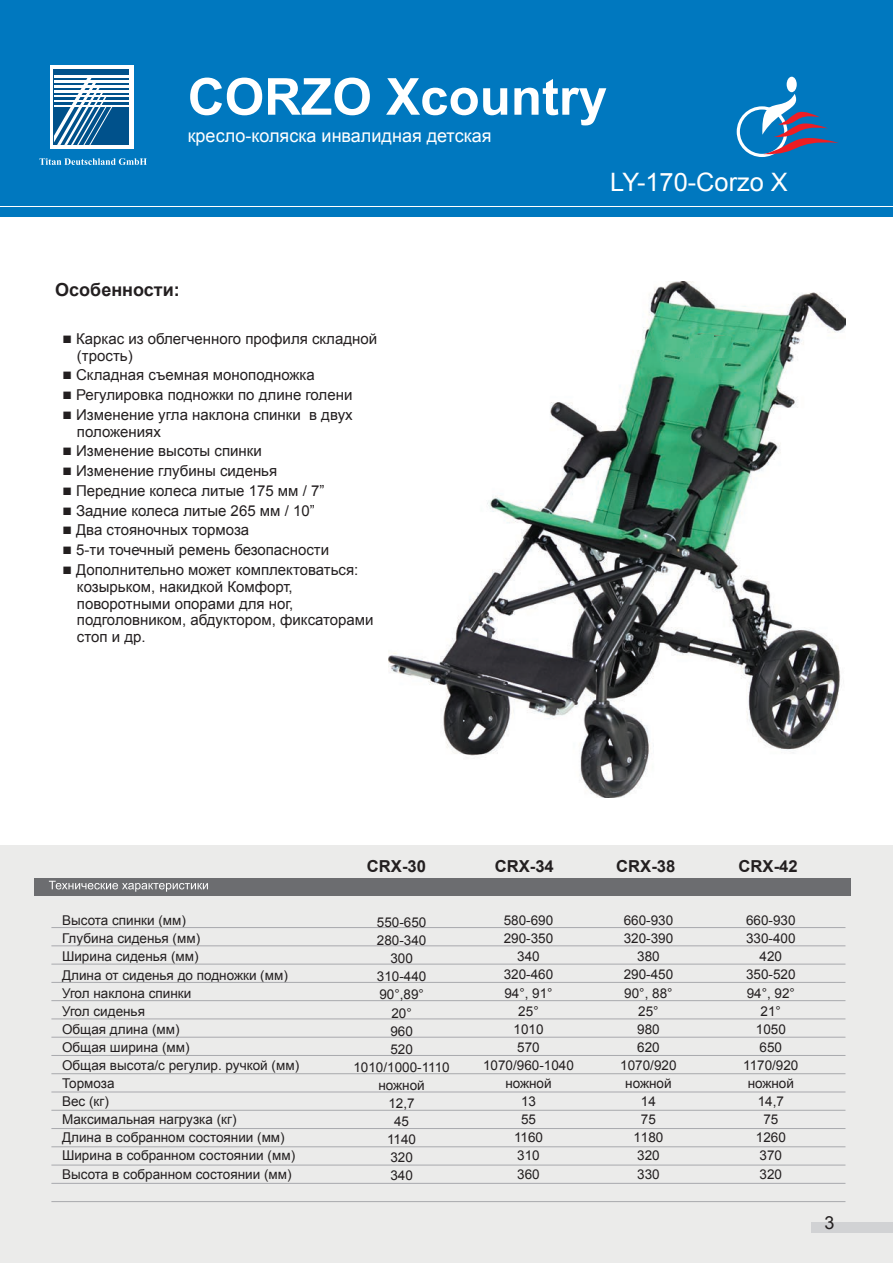
<style>
.page{position:relative;width:893px;height:1263px;background:#fff}
.page>*{position:absolute;margin:0;border:0;box-sizing:border-box;transform-origin:0 0}
.t1{font:700 51px "Arial";color:#fff}
.t2{font:25.35px "Arial";color:#fff}
.t3{font:18px "Arial";color:#fff}
.t4{font:700 18px "Arial";color:#231f20}
.t5{font:18px "Arial";color:#231f20}
.t6{font:700 16.5px "Arial";color:#231f20}
.t7{font:15px/16.8px "Arial";color:#231f20}
.t8{font:13.5px/18.1px "Arial";color:#231f20;text-align:center}
</style>
<div class="page">
<div style="left:0;top:845px;width:893px;height:418px;background:#ebebea"></div>
<hr style="left:51px;top:927px;width:794px;height:1px;background:#a8a9ad">
<hr style="left:51px;top:1201px;width:794px;height:1px;background:#a8a9ad">
<hr style="left:51px;top:945px;width:794px;height:1px;background:#a8a9ad">
<hr style="left:51px;top:964px;width:794px;height:1px;background:#a8a9ad">
<hr style="left:51px;top:982px;width:794px;height:1px;background:#a8a9ad">
<hr style="left:51px;top:1000px;width:794px;height:1px;background:#a8a9ad">
<hr style="left:51px;top:1018px;width:794px;height:1px;background:#a8a9ad">
<hr style="left:51px;top:1037px;width:794px;height:1px;background:#a8a9ad">
<hr style="left:51px;top:1055px;width:794px;height:1px;background:#a8a9ad">
<hr style="left:51px;top:1073px;width:794px;height:1px;background:#a8a9ad">
<hr style="left:51px;top:1091px;width:794px;height:1px;background:#a8a9ad">
<hr style="left:51px;top:1110px;width:794px;height:1px;background:#a8a9ad">
<hr style="left:51px;top:1128px;width:794px;height:1px;background:#a8a9ad">
<hr style="left:51px;top:1146px;width:794px;height:1px;background:#a8a9ad">
<hr style="left:51px;top:1165px;width:794px;height:1px;background:#a8a9ad">
<hr style="left:51px;top:1183px;width:794px;height:1px;background:#a8a9ad">
<div style="left:34px;top:878px;width:817px;height:17px;background:#6c6d70"></div>
<svg style="left:49px;top:881px;width:159px;height:11px"></svg>
<div style="left:0;top:0;width:893px;height:205px;background:#0078bf"></div>
<svg style="left:50px;top:65px;width:83px;height:83px"></svg>
<div style="left:54px;top:70px;width:75px;height:75px;background:#00518b"></div>
<hr style="left:54px;top:75px;width:75px;height:2px;background:#fff">
<hr style="left:54px;top:80px;width:75px;height:2px;background:#fff">
<hr style="left:54px;top:85px;width:75px;height:2px;background:#fff">
<hr style="left:54px;top:90px;width:75px;height:2px;background:#fff">
<hr style="left:54px;top:95px;width:75px;height:2px;background:#fff">
<hr style="left:54px;top:101px;width:75px;height:1px;background:#fff">
<hr style="left:54px;top:106px;width:75px;height:1px;background:#fff">
<svg style="left:54px;top:77px;width:58px;height:68px"></svg>
<div style="left:0;top:208px;width:893px;height:9px;background:#0078bf"></div>
<div style="left:737px;top:106px;width:50px;height:51px;border:3px solid #fff;border-radius:50%"></div>
<div style="left:787px;top:77px;width:10px;height:15px;background:#fff;border-radius:50%"></div>
<svg style="left:761px;top:91px;width:78px;height:64px"></svg>
<svg style="left:39px;top:158px;width:108px;height:7px"></svg>
<div style="left:811px;top:1222px;width:82px;height:10px;background:#d1d2d4"></div>
<img style="left:389px;top:282px;width:456px;height:516px">
<img style="left:711px;top:336px;width:20px;height:11px">
<img style="left:693px;top:334px;width:21px;height:12px">
<img style="left:691px;top:341px;width:20px;height:12px">
<img style="left:721px;top:347px;width:10px;height:11px">
<img style="left:695px;top:347px;width:26px;height:11px">
<h1 class="t1" style="left:188px;top:78px;width:421px">CORZO Xcountry</h1>
<h3 class="t3" style="left:188px;top:129px;width:305px">кресло-коляска инвалидная детская</h3>
<h3 class="t4" style="left:55px;top:283px;width:126px">Особенности:</h3>
<p class="t7" style="left:77px;top:331px;width:302px;text-indent:-15px">■ Каркас из облегченного профиля складной (трость)</p>
<p class="t7" style="left:62px;top:368px;width:254px">■ Складная съемная моноподножка</p>
<p class="t7" style="left:62px;top:388px;width:291px">■ Регулировка подножки по длине голени</p>
<p class="t7" style="left:77px;top:407px;width:277px;text-indent:-14px">■ Изменение угла наклона спинки в двух положениях</p>
<p class="t7" style="left:62px;top:444px;width:201px">■ Изменение высоты спинки</p>
<p class="t7" style="left:62px;top:464px;width:216px">■ Изменение глубины сиденья</p>
<p class="t7" style="left:62px;top:484px;width:263px">■ Передние колеса литые 175 мм / 7”</p>
<p class="t7" style="left:62px;top:503px;width:254px">■ Задние колеса литые 265 мм / 10”</p>
<p class="t7" style="left:62px;top:523px;width:188px">■ Два стояночных тормоза</p>
<p class="t7" style="left:62px;top:543px;width:268px">■ 5-ти точечный ремень безопасности</p>
<p class="t7" style="left:77px;top:563px;width:298px;text-indent:-14px">■ Дополнительно может комплектоваться: козырьком, накидкой Комфорт, поворотными опорами для ног, подголовником, абдуктором, фиксаторами стоп и др.</p>
<h2 class="t2" style="left:610px;top:173px;width:179px">LY-170-Corzo X</h2>
<p class="t8" style="left:62px;top:913px;width:239px;text-align:left">Высота спинки (мм)<br>Глубина сиденья (мм)<br>Ширина сиденья (мм)<br>Длина от сиденья до подножки (мм)<br>Угол наклона спинки<br>Угол сиденья<br>Общая длина (мм)<br>Общая ширина (мм)<br>Общая высота/с регулир. ручкой (мм)<br>Тормоза<br>Вес (кг)<br>Максимальная нагрузка (кг)<br>Длина в собранном состоянии (мм)<br>Ширина в собранном состоянии (мм)<br>Высота в собранном состоянии (мм)</p>
<p class="t6" style="left:367px;top:859px;width:61px">CRX-30</p>
<p class="t8" style="left:353px;top:914px;width:98px">550-650<br>280-340<br>300<br>310-440<br>90°,89°<br>20°<br>960<br>520<br>1010/1000-1110 ножной<br>12,7<br>45<br>1140<br>320<br>340</p>
<p class="t6" style="left:495px;top:859px;width:61px">CRX-34</p>
<p class="t8" style="left:483px;top:913px;width:92px">580-690<br>290-350<br>340<br>320-460<br>94°, 91°<br>25°<br>1010<br>570<br>1070/960-1040 ножной<br>13<br>55<br>1160<br>310<br>360</p>
<p class="t6" style="left:616px;top:859px;width:61px">CRX-38</p>
<p class="t8" style="left:620px;top:913px;width:58px">660-930<br>320-390<br>380<br>290-450<br>90°, 88°<br>25°<br>980<br>620<br>1070/920 ножной<br>14<br>75<br>1180<br>320<br>330</p>
<p class="t6" style="left:739px;top:859px;width:61px">CRX-42</p>
<p class="t8" style="left:743px;top:913px;width:57px">660-930<br>330-400<br>420<br>350-520<br>94°, 92°<br>21°<br>1050<br>650<br>1170/920 ножной<br>14,7<br>75<br>1260<br>370<br>320</p>
<h3 class="t5" style="left:825px;top:1215px;width:12px">3</h3>
</div>
